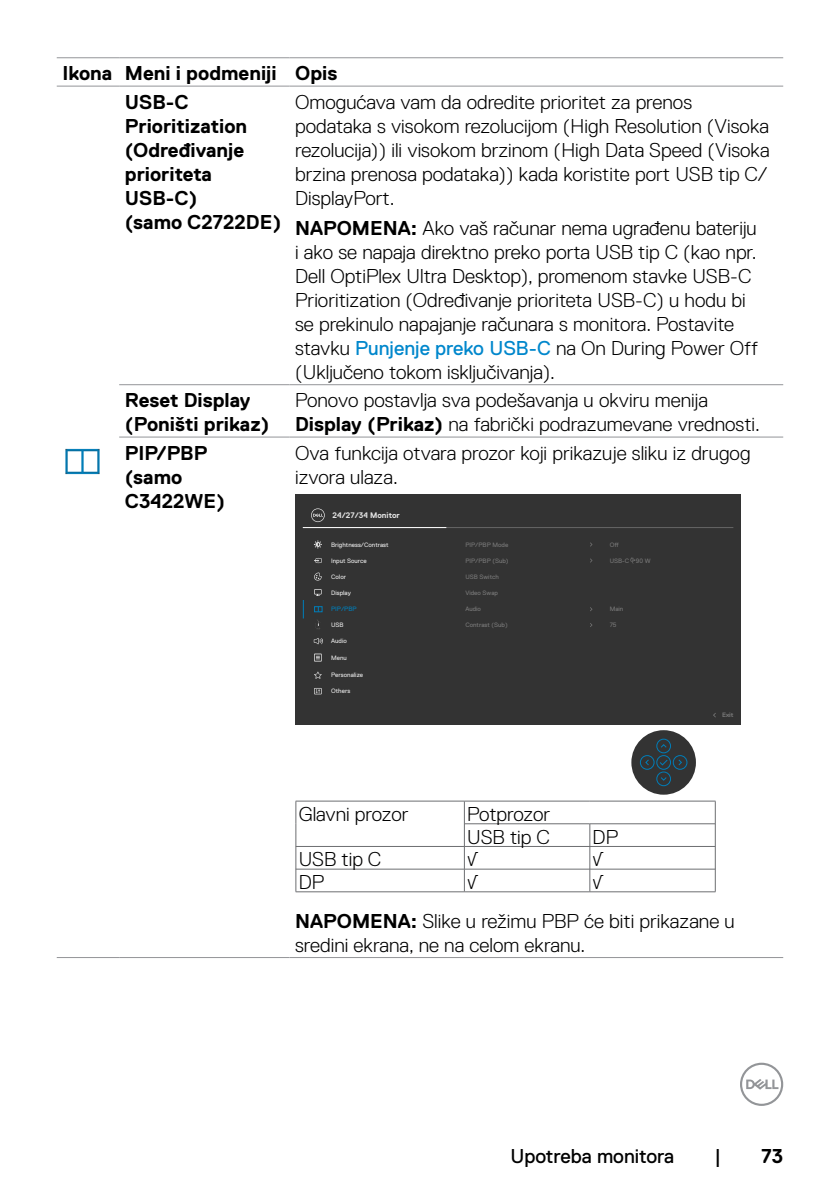
<style>
.page{position:relative;width:840px;height:1191px;background:#fff}
.page>*{position:absolute;margin:0;border:0;box-sizing:border-box;transform-origin:0 0}
.t1{font:300 20px/24px "Dell Replica";color:#000}
.t2{font:700 20px/24px "Dell Replica";color:#000}
.t3{font:20px "Dell Replica";color:#000}
.t4{font:700 8px "Dell Replica";color:#e4e4e4}
.t5{font:6.4px "Dell Replica";color:#777}
.t6{font:6.4px "Dell Replica";color:#e4e4e4}
.t7{font:6.4px "Dell Replica";color:#007db8}
.t8{font:700 6.4px "Dell Replica";color:#777}
.s1{font-weight:700}
.s2{font-weight:400;color:#0087cc}
</style>
<div class="page">
<svg style="left:740px;top:1062px;width:42px;height:44px"></svg>
<hr style="left:57px;top:57px;width:62px;height:1px;background:#939598">
<hr style="left:119px;top:57px;width:170px;height:1px;background:#939598">
<hr style="left:289px;top:57px;width:493px;height:1px;background:#939598">
<hr style="left:57px;top:86px;width:62px;height:1px;background:#939598">
<hr style="left:119px;top:86px;width:170px;height:1px;background:#939598">
<hr style="left:289px;top:86px;width:493px;height:1px;background:#939598">
<hr style="left:119px;top:384px;width:170px;height:1px;background:#939598">
<hr style="left:289px;top:384px;width:493px;height:1px;background:#939598">
<hr style="left:119px;top:437px;width:170px;height:1px;background:#939598">
<hr style="left:289px;top:437px;width:493px;height:1px;background:#939598">
<hr style="left:119px;top:957px;width:170px;height:1px;background:#939598">
<hr style="left:289px;top:957px;width:493px;height:1px;background:#939598">
<hr style="left:57px;top:957px;width:62px;height:1px;background:#939598">
<img style="left:65px;top:448px;width:35px;height:27px">
<div style="left:295px;top:494px;width:445px;height:230px;background:#333"></div>
<div style="left:631px;top:730px;width:64px;height:64px;background:#333;border-radius:50%"></div>
<div style="left:656px;top:755px;width:14px;height:14px;border:1px solid #007db8;border-radius:50%"></div>
<div style="left:656px;top:771px;width:14px;height:15px;border:1px solid #007db8;border-radius:50%"></div>
<div style="left:656px;top:739px;width:14px;height:14px;border:1px solid #007db8;border-radius:50%"></div>
<div style="left:639px;top:755px;width:15px;height:14px;border:1px solid #007db8;border-radius:50%"></div>
<div style="left:672px;top:755px;width:15px;height:14px;border:1px solid #007db8;border-radius:50%"></div>
<svg style="left:661px;top:777px;width:5px;height:4px"></svg>
<svg style="left:661px;top:744px;width:5px;height:4px"></svg>
<svg style="left:678px;top:759px;width:4px;height:7px"></svg>
<svg style="left:645px;top:759px;width:4px;height:7px"></svg>
<svg style="left:658px;top:758px;width:10px;height:8px"></svg>
<hr style="left:303px;top:527px;width:430px;height:1px;background:#666">
<hr style="left:303px;top:527px;width:143px;height:1px;background:#fff">
<svg style="left:311px;top:508px;width:13px;height:14px"></svg>
<svg style="left:303px;top:600px;width:1px;height:18px"></svg>
<svg style="left:314px;top:558px;width:7px;height:5px"></svg>
<svg style="left:314px;top:572px;width:8px;height:9px"></svg>
<svg style="left:314px;top:540px;width:8px;height:8px"></svg>
<svg style="left:314px;top:589px;width:7px;height:7px"></svg>
<svg style="left:314px;top:606px;width:8px;height:6px"></svg>
<svg style="left:314px;top:671px;width:8px;height:8px"></svg>
<svg style="left:314px;top:688px;width:7px;height:6px"></svg>
<svg style="left:315px;top:689px;width:5px;height:4px"></svg>
<svg style="left:314px;top:654px;width:7px;height:7px"></svg>
<svg style="left:313px;top:638px;width:10px;height:6px"></svg>
<svg style="left:630px;top:557px;width:5px;height:6px"></svg>
<hr style="left:295px;top:800px;width:169px;height:1px;background:#6d6e71">
<hr style="left:464px;top:800px;width:125px;height:1px;background:#6d6e71">
<hr style="left:589px;top:800px;width:126px;height:1px;background:#6d6e71">
<hr style="left:464px;top:823px;width:125px;height:1px;background:#6d6e71">
<hr style="left:589px;top:823px;width:126px;height:1px;background:#6d6e71">
<hr style="left:295px;top:846px;width:169px;height:1px;background:#6d6e71">
<hr style="left:464px;top:846px;width:125px;height:1px;background:#6d6e71">
<hr style="left:589px;top:846px;width:126px;height:1px;background:#6d6e71">
<hr style="left:295px;top:868px;width:169px;height:1px;background:#6d6e71">
<svg style="left:295px;top:801px;width:1px;height:90px"></svg>
<hr style="left:464px;top:868px;width:125px;height:1px;background:#6d6e71">
<svg style="left:464px;top:801px;width:1px;height:90px"></svg>
<hr style="left:589px;top:868px;width:126px;height:1px;background:#6d6e71">
<svg style="left:589px;top:824px;width:1px;height:67px"></svg>
<svg style="left:714px;top:801px;width:1px;height:90px"></svg>
<hr style="left:295px;top:891px;width:169px;height:1px;background:#6d6e71">
<hr style="left:464px;top:891px;width:125px;height:1px;background:#6d6e71">
<hr style="left:589px;top:891px;width:126px;height:1px;background:#6d6e71">
<p class="t2" style="left:125px;top:59px;width:214px;line-height:28.8px;text-indent:-62px">Ikona Meni i podmeniji Opis<br>USB-C</p>
<p class="t2" style="left:125px;top:114px;width:158px">Prioritization (Određivanje prioriteta<br>USB-C)<br>(samo C2722DE)</p>
<p class="t1" style="left:295px;top:90px;width:475px">Omogućava vam da odredite prioritet za prenos podataka s visokom rezolucijom (High Resolution (Visoka rezolucija)) ili visokom brzinom (High Data Speed (Visoka brzina prenosa podataka)) kada koristite port USB tip C/ DisplayPort.</p>
<p class="t1" style="left:295px;top:216px;width:464px"><span class="s1">NAPOMENA:</span> Ako vaš računar nema ugrađenu bateriju i ako se napaja direktno preko porta USB tip C (kao npr.<br>Dell OptiPlex Ultra Desktop), promenom stavke USB-C Prioritization (Određivanje prioriteta USB-C) u hodu bi se prekinulo napajanje računara s monitora. Postavite stavku <span class="s2">Punjenje preko USB-C</span> na On During Power Off (Uključeno tokom isključivanja).</p>
<p class="t2" style="left:125px;top:388px;width:146px">Reset Display (Poništi prikaz)</p>
<p class="t1" style="left:295px;top:388px;width:466px">Ponovo postavlja sva podešavanja u okviru menija<br><span class="s1">Display (Prikaz)</span> na fabrički podrazumevane vrednosti.</p>
<p class="t2" style="left:125px;top:441px;width:102px">PIP/PBP (samo<br>C3422WE)</p>
<p class="t1" style="left:295px;top:441px;width:456px">Ova funkcija otvara prozor koji prikazuje sliku iz drugog izvora ulaza.</p>
<p class="t4" style="left:332px;top:510px;width:69px">24/27/34 Monitor</p>
<p class="t6" style="left:331px;top:541px;width:59px">Brightness/Contrast</p>
<p class="t6" style="left:331px;top:557px;width:37px">Input Source</p>
<p class="t6" style="left:331px;top:573px;width:16px">Color</p>
<p class="t6" style="left:331px;top:589px;width:21px">Display</p>
<p class="t7" style="left:331px;top:605px;width:27px">PIP/PBP</p>
<p class="t6" style="left:331px;top:621px;width:14px">USB</p>
<p class="t6" style="left:331px;top:637px;width:17px">Audio</p>
<p class="t6" style="left:331px;top:654px;width:17px">Menu</p>
<p class="t6" style="left:331px;top:671px;width:33px">Personalize</p>
<p class="t6" style="left:331px;top:687px;width:21px">Others</p>
<p class="t5" style="left:465px;top:541px;width:44px">PIP/PBP Mode</p>
<p class="t5" style="left:609px;top:541px;width:11px">O-</p>
<p class="t5" style="left:465px;top:557px;width:45px">PIP/PBP (Sub)</p>
<p class="t5" style="left:609px;top:557px;width:42px">USB-C 90 W</p>
<p class="t5" style="left:465px;top:573px;width:35px">USB Switch</p>
<p class="t5" style="left:465px;top:589px;width:34px">Video Swap</p>
<p class="t5" style="left:465px;top:605px;width:17px">Audio</p>
<p class="t5" style="left:609px;top:605px;width:15px">Main</p>
<p class="t5" style="left:465px;top:621px;width:44px">Contrast (Sub)</p>
<p class="t5" style="left:609px;top:621px;width:8px">75</p>
<p class="t1" style="left:298px;top:802px;width:111px">Glavni prozor</p>
<p class="t1" style="left:467px;top:803px;width:84px;line-height:22.6px">Potprozor<br>USB tip C</p>
<p class="t1" style="left:592px;top:824px;width:27px">DP</p>
<p class="t8" style="left:721px;top:711px;width:13px">Exit</p>
<p class="t1" style="left:298px;top:847px;width:84px">USB tip C</p>
<p class="t1" style="left:467px;top:847px;width:13px">√</p>
<p class="t1" style="left:592px;top:847px;width:13px">√</p>
<p class="t1" style="left:298px;top:870px;width:27px">DP</p>
<p class="t1" style="left:467px;top:870px;width:13px">√</p>
<p class="t1" style="left:295px;top:862px;width:441px;line-height:38.8px;text-indent:297px">√<br><span class="s1">NAPOMENA:</span> Slike u režimu PBP će biti prikazane u</p>
<p class="t1" style="left:295px;top:933px;width:291px">sredini ekrana, ne na celom ekranu.</p>
<p class="t3" style="left:510px;top:1144px;width:165px">Upotreba monitora</p>
<p class="t3" style="left:714px;top:1144px;width:8px">|</p>
<p class="t2" style="left:760px;top:1143px;width:23px">73</p>
</div>
